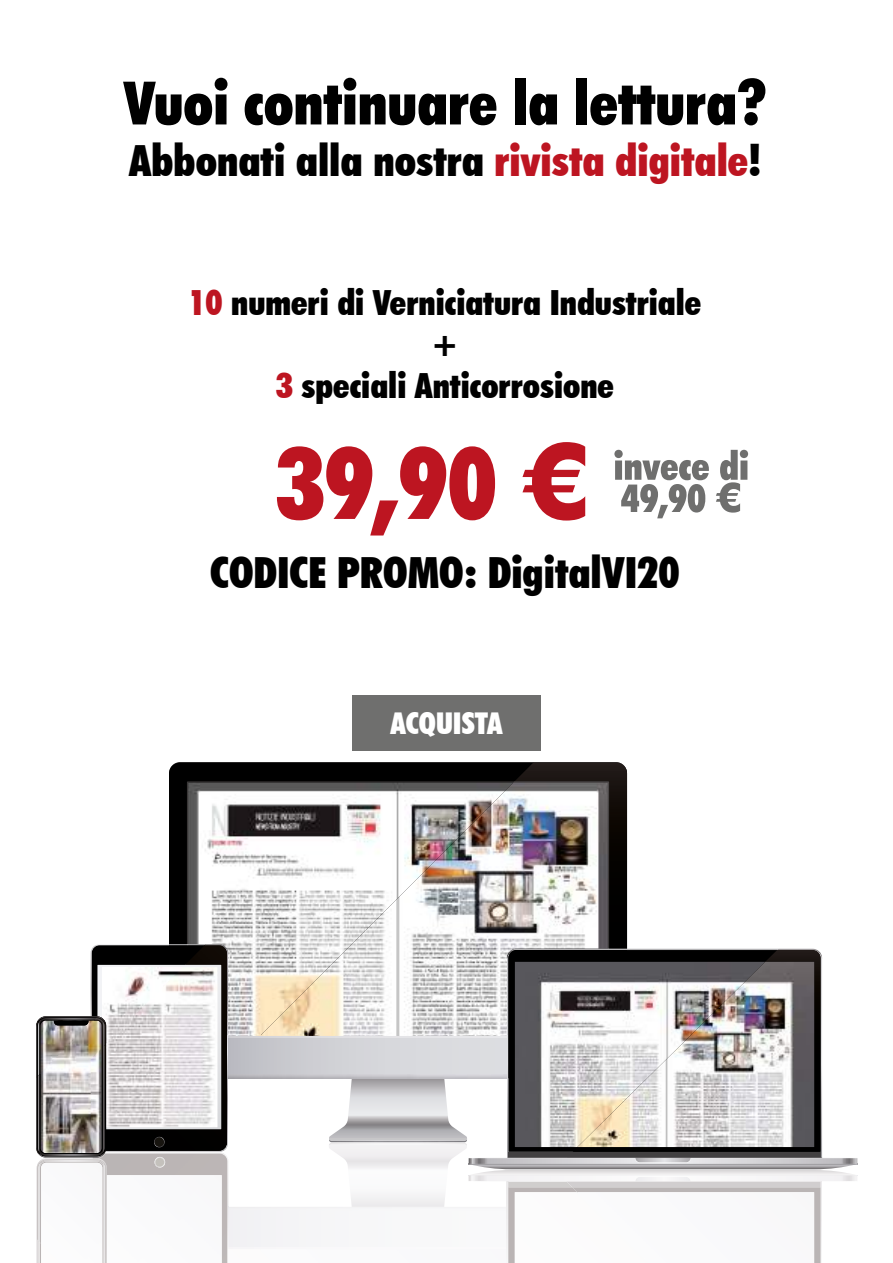
<style>
.page{position:relative;width:893px;height:1263px;background:#fff}
.page>*{position:absolute;margin:0;border:0;box-sizing:border-box;transform-origin:0 0}
.t1{font:900 condensed 60px "Futura BT";color:#000}
.t2{font:900 condensed 42.9px "Futura BT";color:#000}
.t3{font:900 condensed 34.65px/41.5px "Futura BT";color:#000;text-align:center}
.t4{font:900 condensed 30px "Futura BT";color:#fff}
.s1{color:#bd1521}
</style>
<div class="page">
<div style="left:228px;top:1210px;width:279px;height:38px;background:#f5f5f6"></div>
<hr style="left:228px;top:1248px;width:279px;height:1px;background:#f8f7f9">
<div style="left:169px;top:762px;width:458px;height:316px;background:#000;border-radius:11px"></div>
<svg style="left:274px;top:1037px;width:233px;height:37px;background:#d5d5da"></svg>
<img style="left:274px;top:1074px;width:233px;height:4px">
<hr style="left:228px;top:1036px;width:279px;height:1px;background:#e3e3e6">
<img style="left:188px;top:783px;width:72px;height:161px">
<img style="left:514px;top:762px;width:113px;height:187px">
<img style="left:513px;top:781px;width:96px;height:168px">
<img style="left:260px;top:783px;width:348px;height:253px">
<svg style="left:507px;top:949px;width:270px;height:10px"></svg>
<svg style="left:508px;top:950px;width:64px;height:128px"></svg>
<svg style="left:329px;top:1078px;width:528px;height:185px"></svg>
<img style="left:515px;top:962px;width:57px;height:185px">
<svg style="left:36px;top:944px;width:238px;height:319px"></svg>
<img style="left:572px;top:950px;width:205px;height:202px">
<img style="left:777px;top:959px;width:45px;height:193px">
<img style="left:777px;top:949px;width:45px;height:10px">
<img style="left:566px;top:1152px;width:256px;height:6px">
<img style="left:577px;top:962px;width:237px;height:185px">
<svg style="left:277px;top:446px;width:218px;height:89px"></svg>
<svg style="left:522px;top:442px;width:63px;height:78px"></svg>
<svg style="left:614px;top:450px;width:95px;height:68px"></svg>
<svg style="left:716px;top:450px;width:32px;height:63px"></svg>
<div style="left:352px;top:695px;width:189px;height:55px;background:#6f6f6e"></div>
<h1 class="t1" style="left:123px;top:67px;width:645px">Vuoi continuare la lettura?</h1>
<p class="t2" style="left:129px;top:135px;width:633px">Abbonati alla nostra <span class="s1">rivista digitale</span>!</p>
<p class="t3" style="left:189px;top:281px;width:514px"><span class="s1">10</span> numeri di Verniciatura Industriale +<br><span class="s1">3</span> speciali Anticorrosione</p>
<p class="t2" style="left:210px;top:547px;width:471px">CODICE PROMO: DigitalVI20</p>
<p class="t4" style="left:390px;top:705px;width:114px">ACQUISTA</p>
</div>
